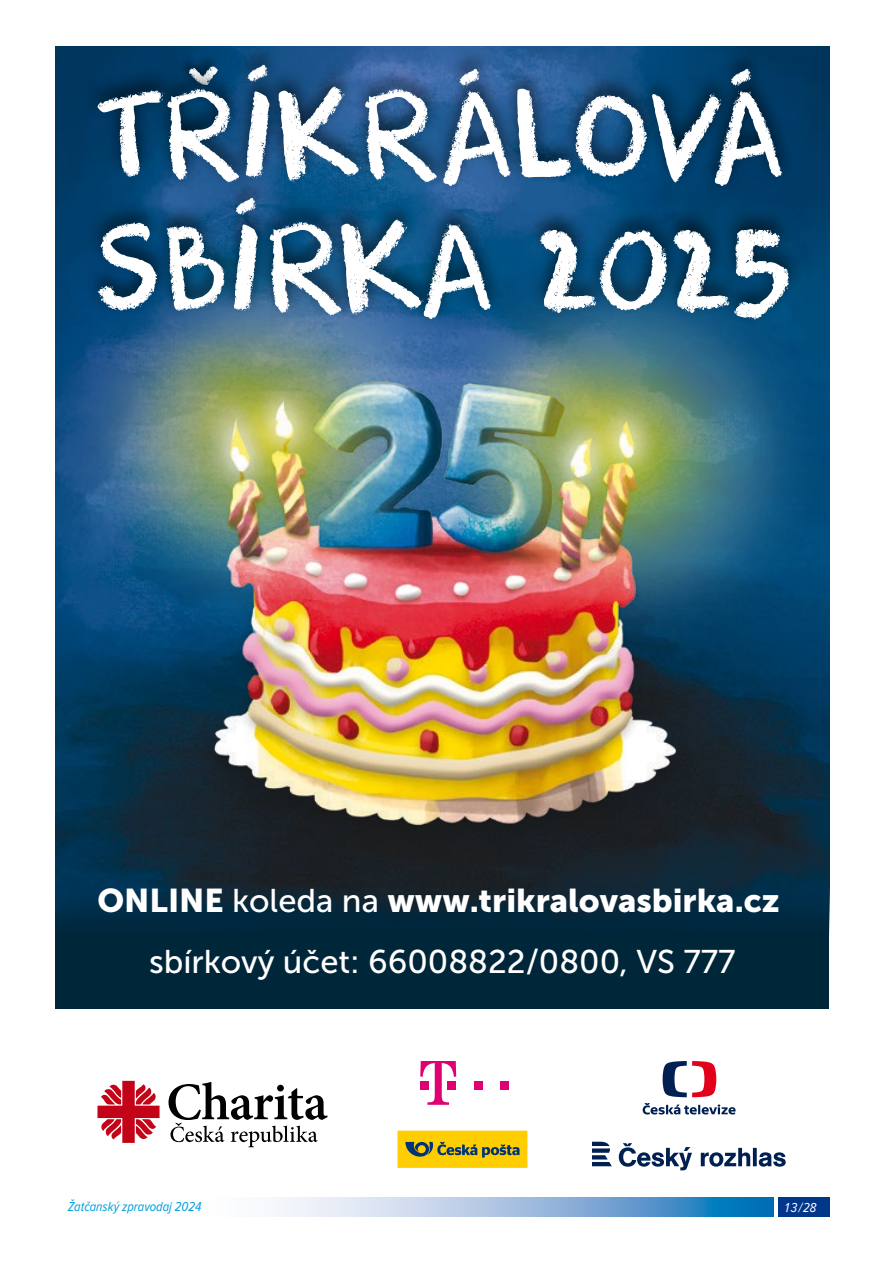
<style>
.page{position:relative;width:893px;height:1263px;background:#fff}
.page>*{position:absolute;margin:0;border:0;box-sizing:border-box;transform-origin:0 0}
.t1{font:32.7px "Museo Sans 900";color:#fff}
.t2{font:32.7px "Museo Sans 500";color:#fff}
.t3{font:italic 13.5px "Proxima Nova Cond";color:#009ee0}
.t4{font:italic 13.5px "Proxima Nova Cond";color:#fff}
.s1{font-family:"Museo Sans 500"}
</style>
<div class="page">
<div style="left:778px;top:1197px;width:51px;height:19px;background:#00378b"></div>
<svg style="left:276px;top:1197px;width:498px;height:19px"></svg>
<div style="left:55px;top:47px;width:774px;height:962px;background:#00263a"></div>
<img style="left:55px;top:47px;width:774px;height:874px">
<div style="left:474px;top:1081px;width:9px;height:9px;background:#df0071"></div>
<div style="left:501px;top:1081px;width:8px;height:9px;background:#df0071"></div>
<svg style="left:420px;top:1061px;width:36px;height:44px"></svg>
<svg style="left:592px;top:1142px;width:20px;height:24px"></svg>
<svg style="left:619px;top:1143px;width:167px;height:27px"></svg>
<svg style="left:663px;top:1061px;width:53px;height:36px"></svg>
<svg style="left:643px;top:1103px;width:93px;height:11px"></svg>
<svg style="left:397px;top:1131px;width:130px;height:37px"></svg>
<svg style="left:97px;top:1081px;width:63px;height:62px"></svg>
<svg style="left:168px;top:1082px;width:160px;height:65px"></svg>
<img style="left:56px;top:210px;width:773px;height:652px">
<div style="left:84px;top:176px;width:720px;height:150px;background:#000;opacity:.6"></div>
<svg style="left:98px;top:198px;width:691px;height:121px"></svg>
<div style="left:84px;top:47px;width:711px;height:144px;background:#000;opacity:.6"></div>
<svg style="left:98px;top:65px;width:684px;height:121px"></svg>
<p class="t1" style="left:97px;top:882px;width:684px">ONLINE <span class="s1">koleda na</span> www.trikralovasbirka.cz</p>
<p class="t2" style="left:149px;top:944px;width:588px">sbírkový účet: 66008822/0800, VS 777</p>
<p class="t3" style="left:68px;top:1200px;width:135px">Žatčanský zpravodaj 2024</p>
<p class="t4" style="left:785px;top:1201px;width:33px">13/28</p>
</div>
